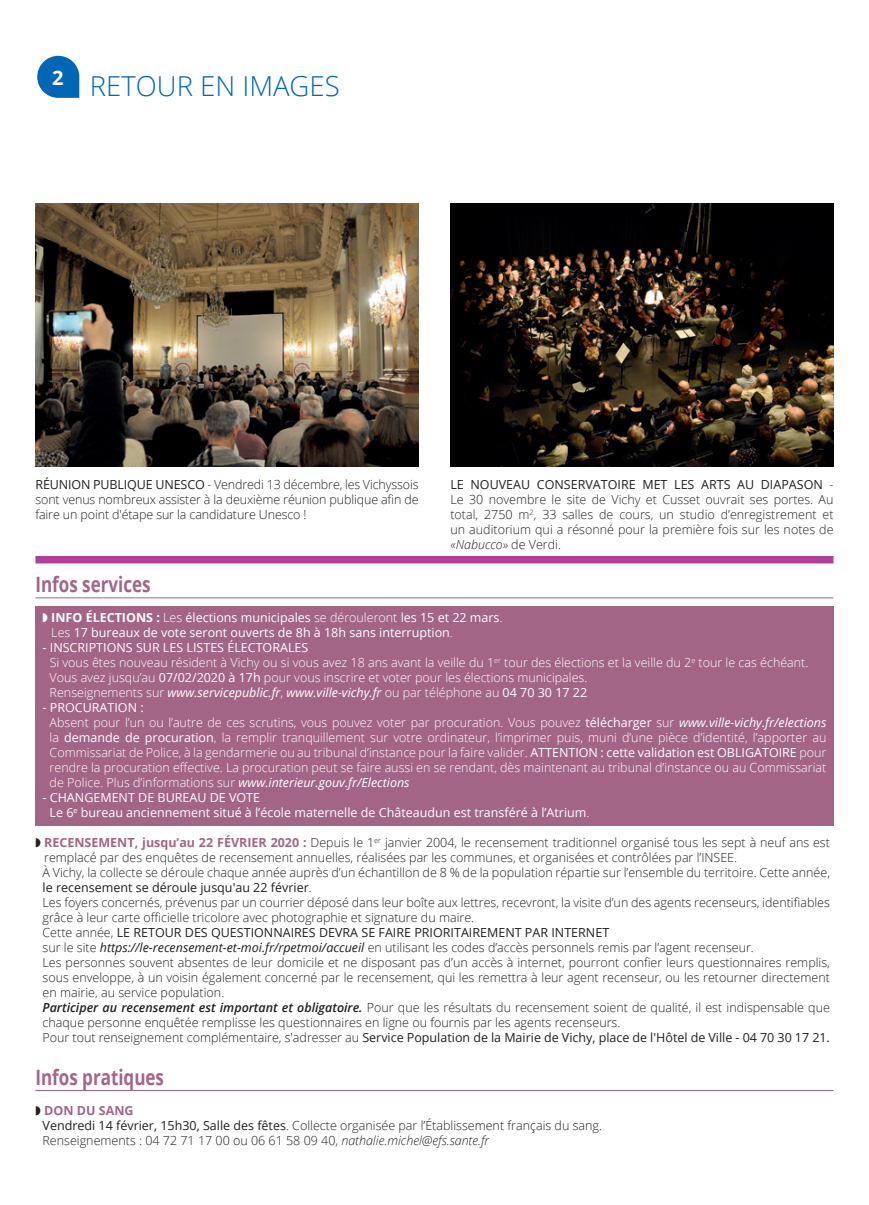
<style>
.page{position:relative;width:869px;height:1205px;background:#fff}
.page>*{position:absolute;margin:0;border:0;box-sizing:border-box;transform-origin:0 0}
.t1{font:300 27.5px "Open Sans";color:#0166b3}
.t2{font:700 21.25px "Open Sans";color:#a36586;scale:.8 1}
.t3{font:700 20px "Open Sans";color:#fff}
.t4{font:300 12.5px/15px "Open Sans";color:#231f20}
.t5{font:300 12.5px/15px "Open Sans";color:#fff}
.t6{font:12.5px/15px "Open Sans";color:#fff}
.s1{font-weight:400}
.s2{font-style:italic}
.s3{font-weight:700}
.s4{font-weight:300}
.s5{font-weight:400;font-style:italic}
.s6{font-weight:700;color:#a36586}
.s7{font-weight:600;font-style:italic}
</style>
<div class="page">
<div style="left:35px;top:606px;width:798px;height:220px;background:#a36586"></div>
<svg style="left:37px;top:56px;width:42px;height:42px;background:#2a7fbf"></svg>
<hr style="left:35px;top:597px;width:798px;height:1px;background:#a36586">
<hr style="left:35px;top:1090px;width:798px;height:1px;background:#a36586">
<div style="left:35px;top:556px;width:798px;height:7px;background:#b13f97"></div>
<img style="left:35px;top:204px;width:383px;height:262px">
<img style="left:450px;top:204px;width:383px;height:262px">
<h3 class="t3" style="left:52px;top:64px;width:13px">2</h3>
<h1 class="t1" style="left:90px;top:67px;width:251px">RETOUR EN IMAGES</h1>
<p class="t4" style="left:35px;top:477px;width:384px;text-align:justify"><span class="s1">RÉUNION PUBLIQUE UNESCO</span> - Vendredi 13 décembre, les Vichyssois sont venus nombreux assister à la deuxième réunion publique afin de faire un point d'étape sur la candidature Unesco !</p>
<p class="t4" style="left:450px;top:477px;width:384px;text-align:justify"><span class="s1">LE NOUVEAU CONSERVATOIRE MET LES ARTS AU DIAPASON</span> - Le 30 novembre le site de Vichy et Cusset ouvrait ses portes. Au total, 2750 m<sup>2</sup>, 33 salles de cours, un studio d’enregistrement et un auditorium qui a résonné pour la première fois sur les notes de <span class="s2">«Nabucco»</span> de Verdi.</p>
<h2 class="t2" style="left:35px;top:569px;width:145px">Infos services</h2>
<p class="t6" style="left:51px;top:610px;width:452px;text-indent:-9px">◗ <span class="s3">INFO ÉLECTIONS :</span> <span class="s4">Les</span> élections municipales <span class="s4">se dérouleront</span> les 15 et 22 mars<span class="s4">.<br>Les</span> 17 bureaux de vote seront ouverts de 8h à 18h sans interruption<span class="s4">.</span></p>
<p class="t5" style="left:50px;top:640px;width:760px;text-indent:-7px"><span class="s1">- INSCRIPTIONS SUR LES LISTES ÉLECTORALES<br></span>Si vous êtes nouveau résident à Vichy ou si vous avez 18 ans avant la veille du 1<sup>er</sup> tour des élections et la veille du 2<sup>e</sup> tour le cas échéant.<br>Vous avez jusqu’au <span class="s1">07/02/2020 à 17h</span> pour vous inscrire et voter pour les élections municipales.<br>Renseignements sur <span class="s5">www.servicepublic.fr</span>, <span class="s5">www.ville-vichy.fr</span> ou par téléphone au <span class="s1">04 70 30 17 22</span></p>
<p class="t5" style="left:50px;top:700px;width:778px;text-indent:-7px"><span class="s1">- PROCURATION :<br></span>Absent pour l’un ou l’autre de ces scrutins, vous pouvez voter par procuration. Vous pouvez <span class="s1">télécharger</span> sur <span class="s5">www.ville-vichy.fr/elections </span>la <span class="s1">demande de procuration</span>, la remplir tranquillement sur votre ordinateur, l’imprimer puis, muni d’une pièce d’identité, l’apporter au Commissariat de Police, à la gendarmerie ou au tribunal d’instance pour la faire valider. <span class="s1">ATTENTION : cette validation est OBLIGATOIRE</span> pour rendre la procuration effective. La procuration peut se faire aussi en se rendant, dès maintenant au tribunal d’instance ou au Commissariat de Police. Plus d’informations sur <span class="s5">www.interieur.gouv.fr/Elections</span></p>
<p class="t6" style="left:50px;top:790px;width:541px;text-indent:-7px">- CHANGEMENT DE BUREAU DE VOTE<br>Le 6<sup>e</sup> bureau anciennement situé à l’école maternelle de Châteaudun est transféré à l’Atrium<span class="s4">.</span></p>
<p class="t4" style="left:43px;top:835px;width:788px;text-indent:-7px">◗ <span class="s6">RECENSEMENT, jusqu’au 22 FÉVRIER 2020 :</span> Depuis le 1<sup>er</sup> janvier 2004, le recensement traditionnel organisé tous les sept à neuf ans est remplacé par des enquêtes de recensement annuelles, réalisées par les communes, et organisées et contrôlées par l’INSEE.<br>À Vichy, la collecte se déroule chaque année auprès d’un échantillon de 8 % de la population répartie sur l’ensemble du territoire. Cette année, <span class="s1">le recensement se déroule jusqu'au 22 février</span>.<br>Les foyers concernés, prévenus par un courrier déposé dans leur boîte aux lettres, recevront, la visite d’un des agents recenseurs, identifiables grâce à leur carte officielle tricolore avec photographie et signature du maire.<br>Cette année, <span class="s1">LE RETOUR DES QUESTIONNAIRES DEVRA SE FAIRE PRIORITAIREMENT PAR INTERNET<br></span>sur le site <span class="s5">https://le-recensement-et-moi.fr/rpetmoi/accueil</span> en utilisant les codes d’accès personnels remis par l’agent recenseur.<br>Les personnes souvent absentes de leur domicile et ne disposant pas d’un accès à internet, pourront confier leurs questionnaires remplis, sous enveloppe, à un voisin également concerné par le recensement, qui les remettra à leur agent recenseur, ou les retourner directement en mairie, au service population.<br><span class="s7">Participer au recensement est important et obligatoire.</span> Pour que les résultats du recensement soient de qualité, il est indispensable que chaque personne enquêtée remplisse les questionnaires en ligne ou fournis par les agents recenseurs.<br>Pour tout renseignement complémentaire, s'adresser au <span class="s1">Service Population de la Mairie de Vichy, place de l'Hôtel de Ville - 04 70 30 17 21.</span></p>
<h2 class="t2" style="left:35px;top:1062px;width:162px">Infos pratiques</h2>
<p class="t4" style="left:43px;top:1102px;width:560px;text-indent:-7px">◗ <span class="s6">DON DU SANG<br></span><span class="s1">Vendredi 14 février, 15h30, Salle des fêtes</span>. Collecte organisée par l’Établissement français du sang.<br>Renseignements : 04 72 71 17 00 ou 06 61 58 09 40, <span class="s2">nathalie.michel@efs.sante.fr</span></p>
</div>
